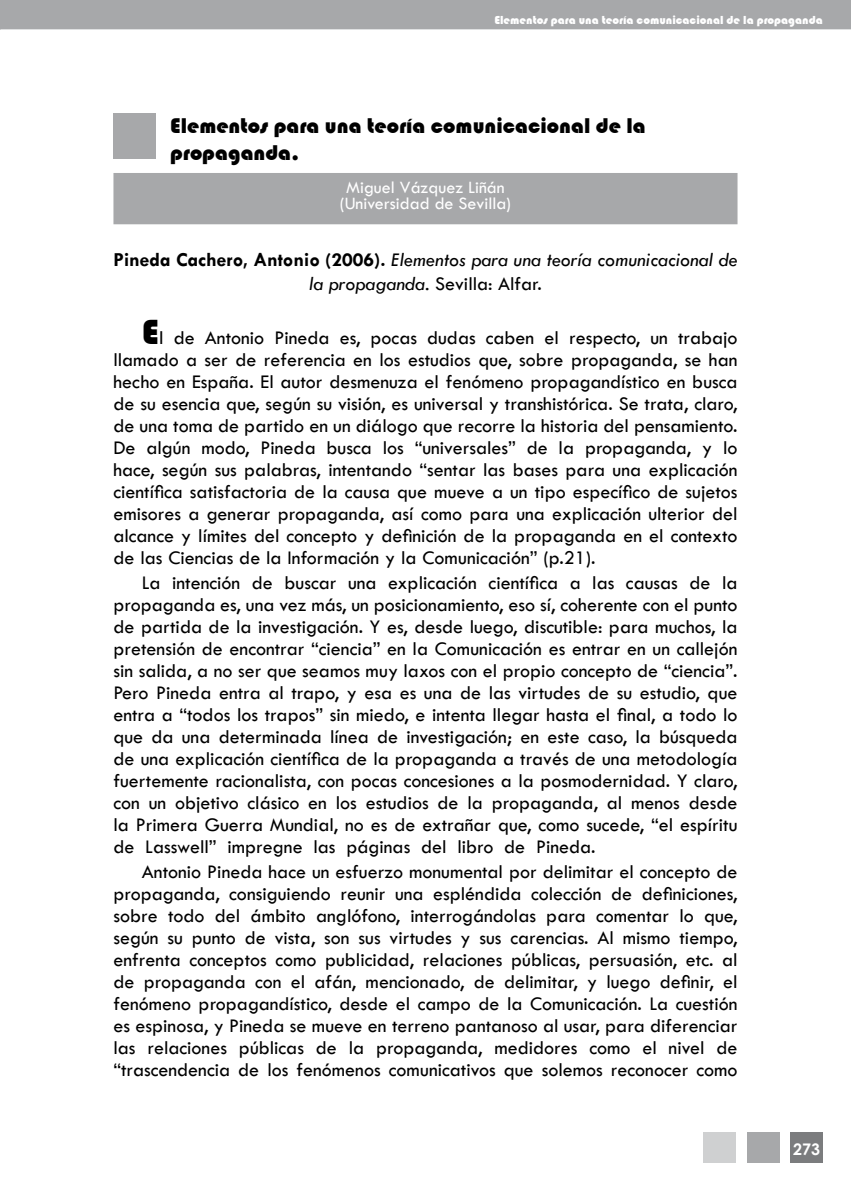
<style>
.page{position:relative;width:851px;height:1191px;background:#fff}
.page>*{position:absolute;margin:0;border:0;box-sizing:border-box;transform-origin:0 0}
.t1{font:22px/26.4px "Bauhaus 93";color:#000}
.t2{font:20px/22px "Tw Cen";color:#000;text-align:justify}
.t3{font:italic 20px/24px "Tw Cen";color:#000;text-align:center}
.t4{font:18px/16px "Tw Cen";color:#fff;text-align:center}
.t5{font:700 16px "Century Gothic";color:#fff}
.t6{font:12px "Bauhaus 93";color:#fff}
.s1{font-weight:700;font-style:normal}
.s2{font-style:normal}
.s3{font-family:"Bauhaus 93";font-size:36px}
</style>
<div class="page">
<div style="left:0;top:0;width:850px;height:28px;background:#a7a8aa"></div>
<div style="left:0;top:0;width:850px;height:29px;border:2px solid #a7a8aa"></div>
<div style="left:790px;top:1132px;width:32px;height:30px;background:#7b7c7e"></div>
<div style="left:747px;top:1132px;width:32px;height:30px;background:#a7a8aa"></div>
<div style="left:703px;top:1132px;width:32px;height:30px;background:#cfd0d1"></div>
<div style="left:113px;top:113px;width:43px;height:46px;background:#a7a8aa"></div>
<div style="left:117px;top:177px;width:616px;height:43px;background:#a7a8aa"></div>
<div style="left:113px;top:173px;width:624px;height:51px;border:8px solid #a7a8aa"></div>
<p class="t6" style="left:494px;top:13px;width:330px">Elementos para una teoría comunicacional de la propaganda</p>
<p class="t1" style="left:170px;top:113px;width:477px">Elementos para una teoría comunicacional de la propaganda.</p>
<p class="t4" style="left:340px;top:180px;width:173px">Miguel Vázquez Liñán (Universidad de Sevilla)</p>
<p class="t3" style="left:113px;top:248px;width:625px"><span class="s1">Pineda Cachero, Antonio (2006).</span> Elementos para una teoría comunicacional de la propaganda. <span class="s2">Sevilla: Alfar.</span></p>
<p class="t2" style="left:113px;top:327px;width:625px;text-indent:28px"><span class="s3">E</span>l de Antonio Pineda es, pocas dudas caben el respecto, un trabajo llamado a ser de referencia en los estudios que, sobre propaganda, se han hecho en España. El autor desmenuza el fenómeno propagandístico en busca de su esencia que, según su visión, es universal y transhistórica. Se trata, claro, de una toma de partido en un diálogo que recorre la historia del pensamiento.<br>De algún modo, Pineda busca los “universales” de la propaganda, y lo hace, según sus palabras, intentando “sentar las bases para una explicación científica satisfactoria de la causa que mueve a un tipo específico de sujetos emisores a generar propaganda, así como para una explicación ulterior del alcance y límites del concepto y definición de la propaganda en el contexto de las Ciencias de la Información y la Comunicación” (p.21).</p>
<p class="t2" style="left:113px;top:572px;width:625px;text-indent:28px">La intención de buscar una explicación científica a las causas de la propaganda es, una vez más, un posicionamiento, eso sí, coherente con el punto de partida de la investigación. Y es, desde luego, discutible: para muchos, la pretensión de encontrar “ciencia” en la Comunicación es entrar en un callejón sin salida, a no ser que seamos muy laxos con el propio concepto de “ciencia”.<br>Pero Pineda entra al trapo, y esa es una de las virtudes de su estudio, que entra a “todos los trapos” sin miedo, e intenta llegar hasta el final, a todo lo que da una determinada línea de investigación; en este caso, la búsqueda de una explicación científica de la propaganda a través de una metodología fuertemente racionalista, con pocas concesiones a la posmodernidad. Y claro, con un objetivo clásico en los estudios de la propaganda, al menos desde la Primera Guerra Mundial, no es de extrañar que, como sucede, “el espíritu de Lasswell” impregne las páginas del libro de Pineda.</p>
<p class="t2" style="left:113px;top:860px;width:625px;text-indent:28px">Antonio Pineda hace un esfuerzo monumental por delimitar el concepto de propaganda, consiguiendo reunir una espléndida colección de definiciones, sobre todo del ámbito anglófono, interrogándolas para comentar lo que, según su punto de vista, son sus virtudes y sus carencias. Al mismo tiempo, enfrenta conceptos como publicidad, relaciones públicas, persuasión, etc. al de propaganda con el afán, mencionado, de delimitar, y luego definir, el fenómeno propagandístico, desde el campo de la Comunicación. La cuestión es espinosa, y Pineda se mueve en terreno pantanoso al usar, para diferenciar las relaciones públicas de la propaganda, medidores como el nivel de “trascendencia de los fenómenos comunicativos que solemos reconocer como</p>
<p class="t5" style="left:793px;top:1136px;width:28px">273</p>
</div>
